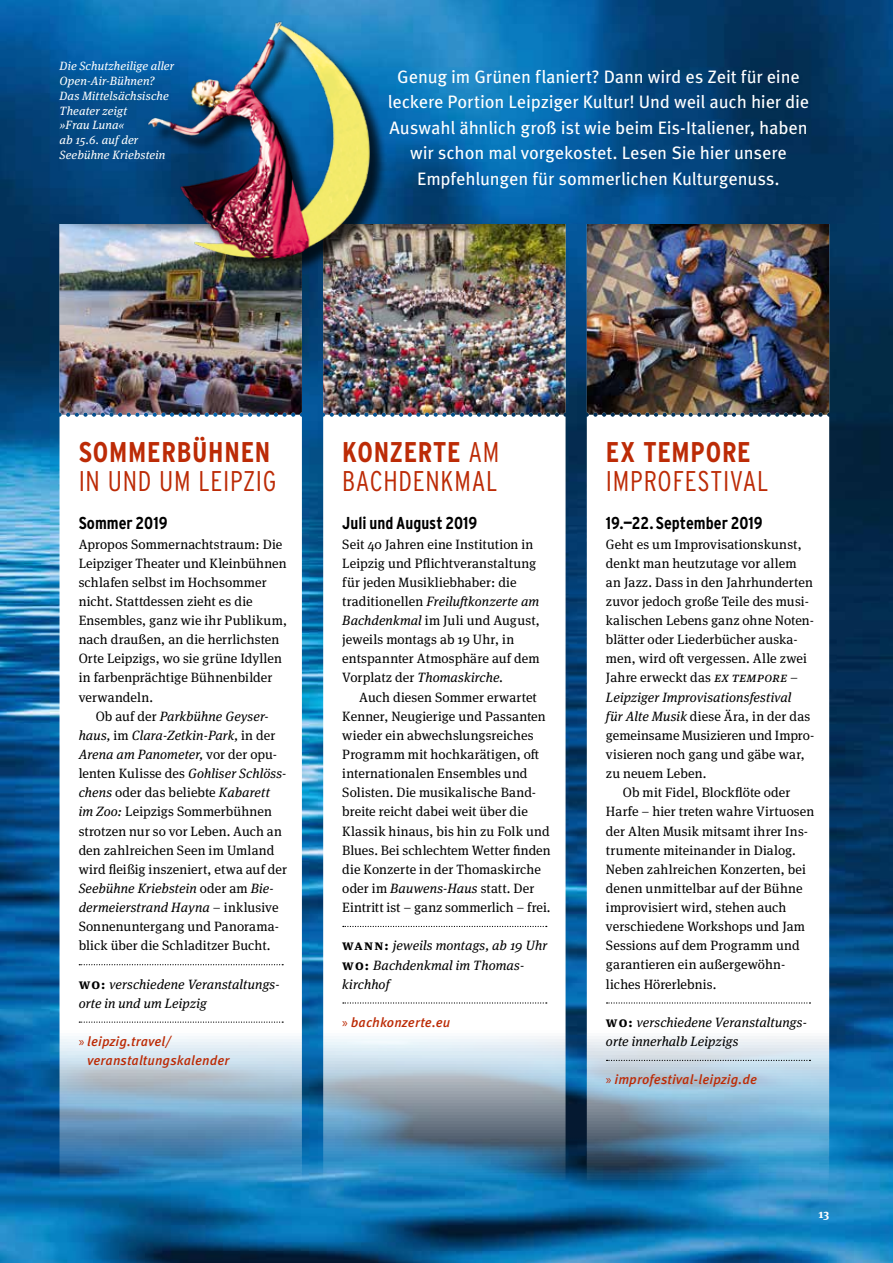
<style>
.page{position:relative;width:893px;height:1263px;background:#fff}
.page>*{position:absolute;margin:0;border:0;box-sizing:border-box;transform-origin:0 0}
.t1{font:300 condensed 28.5px/28.7px "Interstate";letter-spacing:.025em;color:#bc2b06}
.t2{font:700 condensed 28.5px "Interstate";letter-spacing:.025em;color:#bc2b06}
.t3{font:18px/25.5px "Meta Pro";letter-spacing:-.01em;color:#fff;text-align:center}
.t4{font:700 condensed 17.25px "Interstate";color:#000}
.t5{font:13.5px/19.2px "Meta Serif Pro";letter-spacing:.005em;color:#000}
.t6{font:italic 13.5px/19.2px "Meta Serif Pro";letter-spacing:.005em;color:#000}
.t7{font:italic 500 13.5px/19.2px "Meta Pro";letter-spacing:.01em;color:#bc2b06}
.t8{font:italic 12px/14.9px "Meta Serif Pro";letter-spacing:.015em;color:#fff}
.t9{font:700 12px "Meta Serif Pro";color:#fff}
.s1{font-style:italic}
.s2{font-weight:700;font-style:normal}
.s3{font-family:"Myriad Pro";font-weight:400;font-style:normal}
.s4{font-weight:700}
</style>
<div class="page">
<img style="left:0;top:223px;width:893px;height:1040px">
<svg style="left:60px;top:415px;width:242px;height:765px"></svg>
<svg style="left:323px;top:415px;width:243px;height:765px"></svg>
<svg style="left:587px;top:415px;width:242px;height:765px"></svg>
<svg style="left:79px;top:964px;width:204px;height:1px"></svg>
<svg style="left:79px;top:1021px;width:204px;height:2px"></svg>
<svg style="left:343px;top:926px;width:204px;height:1px"></svg>
<svg style="left:343px;top:1002px;width:204px;height:1px"></svg>
<svg style="left:607px;top:1002px;width:203px;height:1px"></svg>
<svg style="left:607px;top:1060px;width:203px;height:1px"></svg>
<img style="left:587px;top:238px;width:242px;height:177px">
<img style="left:323px;top:238px;width:243px;height:177px">
<img style="left:60px;top:238px;width:242px;height:177px">
<div style="left:578px;top:190px;width:260px;height:48px;background:#000;opacity:.5"></div>
<div style="left:315px;top:190px;width:259px;height:48px;background:#000;opacity:.5"></div>
<div style="left:51px;top:190px;width:259px;height:48px;background:#000;opacity:.5"></div>
<img style="left:0;top:0;width:893px;height:223px">
<img style="left:111px;top:0;width:323px;height:319px">
<p class="t8" style="left:60px;top:58px;width:116px">Die Schutzheilige aller<br>Open-Air-Bühnen?<br>Das Mittelsächsische<br>Theater zeigt<br>»Frau Luna«<br>ab 15.6. auf der<br>Seebühne Kriebstein</p>
<p class="t3" style="left:388px;top:63px;width:423px">Genug im Grünen flaniert? Dann wird es Zeit für eine leckere Portion Leipziger Kultur! Und weil auch hier die Auswahl ähnlich groß ist wie beim Eis-Italiener, haben wir schon mal vorgekostet. Lesen Sie hier unsere Empfehlungen für sommerlichen Kulturgenuss.</p>
<h1 class="t2" style="left:79px;top:436px;width:193px">SOMMERBÜHNEN</h1>
<h1 class="t1" style="left:79px;top:467px;width:199px">IN UND UM LEIPZIG</h1>
<p class="t4" style="left:79px;top:514px;width:90px">Sommer 2019</p>
<p class="t5" style="left:79px;top:534px;width:210px">Apropos Sommernachtstraum: Die<br>Leipziger Theater und Kleinbühnen schlafen selbst im Hochsommer nicht. Stattdessen zieht es die<br>Ensembles, ganz wie ihr Publikum, nach draußen, an die herrlichsten<br>Orte Leipzigs, wo sie grüne Idyllen in farbenprächtige Bühnenbilder verwandeln.</p>
<p class="t5" style="left:79px;top:706px;width:210px;text-indent:17px">Ob auf der <span class="s1">Parkbühne Geyser&shy;haus,</span> im <span class="s1">Clara-Zetkin-Park,</span> in der <span class="s1">Arena am Panometer,</span> vor der opu&shy;lenten Kulisse des <span class="s1">Gohliser Schlöss&shy;chens</span> oder das beliebte <span class="s1">Kabarett im Zoo:</span> Leipzigs Sommerbühnen strotzen nur so vor Leben. Auch an den zahlreichen Seen im Umland wird fleißig inszeniert, etwa auf der <span class="s1">Seebühne Kriebstein</span> oder am <span class="s1">Bie&shy;dermeierstrand Hayna</span> – inklusive Sonnenuntergang und Panorama&shy;blick über die Schladitzer Bucht.</p>
<p class="t6" style="left:79px;top:974px;width:203px"><span class="s2">wo :</span> verschiedene Veranstaltungs&shy;orte in und um Leipzig</p>
<p class="t7" style="left:87px;top:1031px;width:144px;text-indent:-9px"><span class="s3">»</span> leipzig.travel/ veranstaltungskalender</p>
<h1 class="t1" style="left:342px;top:438px;width:159px"><span class="s4">KONZERTE</span> AM<br>BACHDENKMAL</h1>
<h1 class="t2" style="left:606px;top:436px;width:146px">EX TEMPORE</h1>
<h1 class="t1" style="left:606px;top:467px;width:164px">IMPROFESTIVAL</h1>
<p class="t4" style="left:342px;top:514px;width:137px">Juli und August 2019</p>
<p class="t5" style="left:342px;top:534px;width:199px">Seit 40 Jahren eine Institution in<br>Leipzig und Pflichtveranstaltung für jeden Musikliebhaber: die traditionellen <span class="s1">Freiluftkonzerte am<br>Bachdenkmal</span> im Juli und August, jeweils montags ab 19 Uhr, in entspannter Atmosphäre auf dem<br>Vorplatz der <span class="s1">Thomaskirche.</span></p>
<p class="t5" style="left:342px;top:687px;width:210px;text-indent:17px">Auch diesen Sommer erwartet Kenner, Neugierige und Passanten wieder ein abwechslungsreiches Programm mit hochkarätigen, oft internationalen Ensembles und Solisten. Die musikalische Band&shy;breite reicht dabei weit über die Klassik hinaus, bis hin zu Folk und Blues. Bei schlechtem Wetter finden die Konzerte in der Thomaskirche oder im <span class="s1">Bauwens-Haus</span> statt. Der Eintritt ist – ganz sommerlich – frei.</p>
<p class="t6" style="left:342px;top:935px;width:207px"><span class="s2">wa nn:</span> jeweils montags, ab 19 Uhr <span class="s2">wo :</span> Bachdenkmal im Thomas&shy;kirchhof</p>
<p class="t7" style="left:342px;top:1012px;width:110px"><span class="s3">»</span> bachkonzerte.eu</p>
<p class="t4" style="left:606px;top:514px;width:158px">19.—22. September 2019</p>
<p class="t5" style="left:606px;top:534px;width:197px">Geht es um Improvisationskunst,</p>
<p class="t5" style="left:606px;top:553px;width:192px">denkt man heutzutage vor allem</p>
<p class="t5" style="left:606px;top:572px;width:208px">an Jazz. Dass in den Jahrhunderten</p>
<p class="t5" style="left:606px;top:591px;width:204px">zuvor jedoch große Teile des musi-</p>
<p class="t5" style="left:606px;top:610px;width:208px">kalischen Lebens ganz ohne Noten-</p>
<p class="t5" style="left:606px;top:629px;width:193px">blätter oder Liederbücher auska-</p>
<p class="t5" style="left:606px;top:648px;width:203px">men, wird oft vergessen. Alle zwei</p>
<p class="t5" style="left:606px;top:667px;width:194px">Jahre erweckt das <span class="s1">EX TEMPORE –</span></p>
<p class="t6" style="left:606px;top:687px;width:187px">Leipziger Improvisationsfestival</p>
<p class="t5" style="left:606px;top:706px;width:206px"><span class="s1">für Alte Musik</span> diese Ära, in der das</p>
<p class="t5" style="left:606px;top:725px;width:210px">gemeinsame Musizieren und Impro-</p>
<p class="t5" style="left:606px;top:744px;width:201px">visieren noch gang und gäbe war,</p>
<p class="t5" style="left:606px;top:763px;width:102px">zu neuem Leben.</p>
<p class="t5" style="left:623px;top:782px;width:169px">Ob mit Fidel, Blockflöte oder</p>
<p class="t5" style="left:606px;top:801px;width:210px">Harfe – hier treten wahre Virtuosen</p>
<p class="t5" style="left:606px;top:820px;width:202px">der Alten Musik mitsamt ihrer Ins-</p>
<p class="t5" style="left:606px;top:840px;width:191px">trumente miteinander in Dialog.</p>
<p class="t5" style="left:606px;top:859px;width:202px">Neben zahlreichen Konzerten, bei</p>
<p class="t5" style="left:606px;top:878px;width:198px">denen unmittelbar auf der Bühne</p>
<p class="t5" style="left:606px;top:897px;width:182px">improvisiert wird, stehen auch</p>
<p class="t5" style="left:606px;top:916px;width:201px">verschiedene Workshops und Jam</p>
<p class="t5" style="left:606px;top:935px;width:195px">Sessions auf dem Programm und</p>
<p class="t5" style="left:606px;top:954px;width:179px">garantieren ein außergewöhn-</p>
<p class="t5" style="left:606px;top:974px;width:112px">liches Hörerlebnis.</p>
<p class="t6" style="left:606px;top:1012px;width:203px"><span class="s2">wo :</span> verschiedene Veranstaltungs&shy;orte innerhalb Leipzigs</p>
<p class="t7" style="left:606px;top:1069px;width:153px"><span class="s3">»</span> improfestival-leipzig.de</p>
<p class="t9" style="left:818px;top:1204px;width:12px">13</p>
</div>
